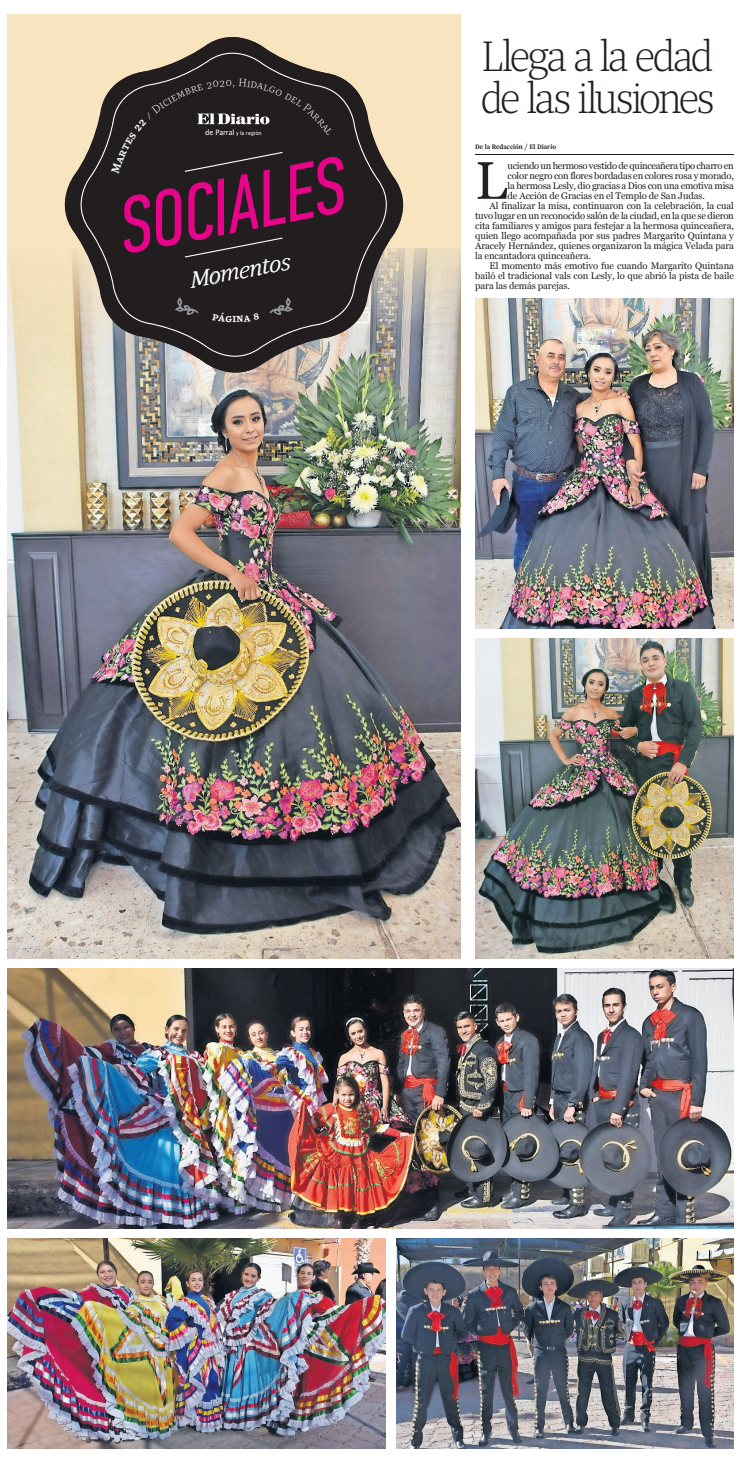
<style>
.page{position:relative;width:756px;height:1458px;background:#fff}
.page>*{position:absolute;margin:0;border:0;box-sizing:border-box;transform-origin:0 0}
.t1{font:52.8px "Georgia";color:#231f20}
.t2{font:300 42px/42px "Quercus 10";letter-spacing:-.08em;color:#231f20;scale:.95 1}
.t3{font:italic 300 22px "Quercus 10";color:#fff}
.t4{font:300 11px "Quercus 10";color:#fff}
.t5{font:9.5px "Georgia";letter-spacing:-.01em;color:#231f20}
.t6{font:9.5px "Georgia";letter-spacing:-.03em;color:#231f20}
.t7{font:7.5px "Lucida Grande";letter-spacing:-.01em;color:#fff;scale:.94 1}
.t8{font:600 7px "Trola";color:#231f20}
.t9{font:5.4px "Lucida Grande";letter-spacing:-.01em;color:#fff;scale:.94 1}
.s1{font-size:7.4px}
</style>
<div class="page">
<div style="left:7px;top:14px;width:454px;height:945px;background:#f8e4bf"></div>
<img style="left:7px;top:249px;width:454px;height:710px">
<hr style="left:475px;top:155px;width:259px;height:1px;background:#231f20">
<img style="left:53px;top:37px;width:361px;height:347px">
<svg style="left:80px;top:53px;width:307px;height:304px;fill:#221e1f"></svg>
<svg style="left:175px;top:298px;width:24px;height:17px"></svg>
<svg style="left:269px;top:298px;width:24px;height:17px"></svg>
<img style="left:475px;top:299px;width:259px;height:330px">
<img style="left:475px;top:639px;width:259px;height:320px">
<img style="left:7px;top:969px;width:727px;height:260px">
<img style="left:7px;top:1239px;width:378px;height:210px">
<img style="left:396px;top:1239px;width:338px;height:210px">
<svg style="left:212px;top:312px;width:47px;height:10px"></svg>
<svg style="left:111px;top:78px;width:234px;height:180px"></svg>
<p class="t4" style="left:232px;top:75px;width:5px">,</p>
<p class="t7" style="left:207px;top:128px;width:51px">de Chihuahua</p>
<p class="t9" style="left:205px;top:130px;width:61px"><span class="s1">de Parral</span> y la región</p>
<h3 class="t3" style="left:187px;top:266px;width:104px;rotate:-11deg">Momentos</h3>
<h2 class="t2" style="left:480px;top:37px;width:249px">Llega a la edad de las ilusiones</h2>
<p class="t8" style="left:475px;top:142px;width:83px">De la Redacción / El Diario</p>
<h1 class="t1" style="left:475px;top:151px;width:33px">L</h1>
<p class="t6" style="left:508px;top:160px;width:228px">uciendo un hermoso vestido de quinceañera tipo charro en</p>
<p class="t5" style="left:508px;top:170px;width:228px">color negro con flores bordadas en colores rosa y morado,</p>
<p class="t5" style="left:508px;top:180px;width:228px">la hermosa Lesly, dio gracias a Dios con una emotiva misa</p>
<p class="t5" style="left:508px;top:190px;width:199px">de Acción de Gracias en el Templo de San Judas.</p>
<p class="t5" style="left:490px;top:200px;width:246px">Al finalizar la misa, continuaron con la celebración, la cual</p>
<p class="t5" style="left:475px;top:210px;width:260px">tuvo lugar en un reconocido salón de la ciudad, en la que se dieron</p>
<p class="t5" style="left:475px;top:220px;width:260px">cita familiares y amigos para festejar a la hermosa quinceañera,</p>
<p class="t5" style="left:475px;top:230px;width:260px">quien llego acompañada por sus padres Margarito Quintana y</p>
<p class="t5" style="left:475px;top:240px;width:260px">Aracely Hernández, quienes organizaron la mágica Velada para</p>
<p class="t5" style="left:475px;top:250px;width:117px">la encantadora quinceañera.</p>
<p class="t5" style="left:490px;top:260px;width:246px">El momento más emotivo fue cuando Margarito Quintana</p>
<p class="t5" style="left:475px;top:270px;width:260px">bailó el tradicional vals con Lesly, lo que abrió la pista de baile</p>
<p class="t5" style="left:475px;top:280px;width:96px">para las demás parejas.</p>
</div>
